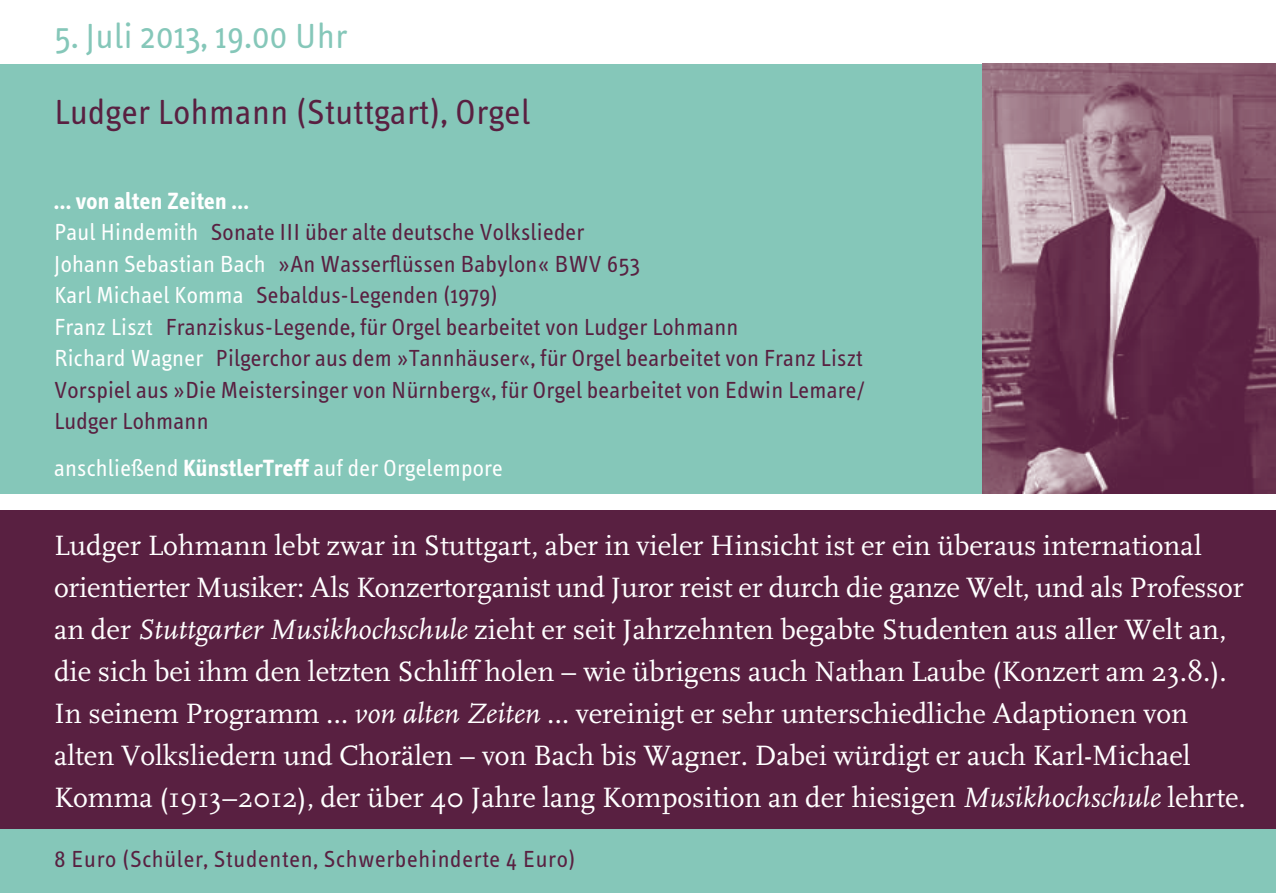
<style>
.page{position:relative;width:1276px;height:893px;background:#fff}
.page>*{position:absolute;margin:0;border:0;box-sizing:border-box;transform-origin:0 0}
.t1{font:36px "Info Text";letter-spacing:.015em;color:#592041}
.t2{font:36px "Info Text";letter-spacing:.015em;color:#85c7b9}
.t3{font:29.4px/42px "Scala";color:#fff}
.t4{font:24px/31.5px "Info Text";letter-spacing:.01em;color:#592041}
.t5{font:24px "Info Text";letter-spacing:.03em;color:#592041}
.t6{font:24px "Info Text";letter-spacing:.01em;color:#fff}
.s1{font-weight:700;color:#fff}
.s2{color:#fff}
.s3{font-weight:700}
.s4{font-style:italic}
</style>
<div class="page">
<div style="left:0;top:64px;width:1276px;height:429px;background:#85c7b9"></div>
<div style="left:0;top:510px;width:1276px;height:319px;background:#592041"></div>
<div style="left:0;top:829px;width:1276px;height:64px;background:#85c7b9"></div>
<img style="left:982px;top:64px;width:294px;height:429px">
<p class="t2" style="left:54px;top:16px;width:295px">5. Juli 2013, 19.00 Uhr</p>
<p class="t1" style="left:54px;top:92px;width:478px">Ludger Lohmann (Stuttgart), Orgel</p>
<p class="t4" style="left:54px;top:185px;width:812px"><span class="s1">… von alten Zeiten …<br></span><span class="s2">Paul Hindemith</span> Sonate III über alte deutsche Volkslieder<br><span class="s2">Johann Sebastian Bach</span> »An Wasserflüssen Babylon« BWV 653<br><span class="s2">Karl Michael Komma</span> Sebaldus-Legenden (1979)<br><span class="s2">Franz Liszt</span> Franziskus-Legende, für Orgel bearbeitet von Ludger Lohmann<br><span class="s2">Richard Wagner</span> Pilgerchor aus dem »Tannhäuser«, für Orgel bearbeitet von Franz Liszt Vorspiel aus »Die Meistersinger von Nürnberg«, für Orgel bearbeitet von Edwin Lemare/ Ludger Lohmann</p>
<p class="t6" style="left:54px;top:455px;width:450px">anschließend <span class="s3">KünstlerTreff</span> auf der Orgelempore</p>
<p class="t3" style="left:54px;top:525px;width:1193px">Ludger Lohmann lebt zwar in Stuttgart, aber in vieler Hinsicht ist er ein überaus international orientierter Musiker: Als Konzertorganist und Juror reist er durch die ganze Welt, und als Professor an der <span class="s4">Stuttgarter Musikhochschule</span> zieht er seit Jahrzehnten begabte Studenten aus aller Welt an, die sich bei ihm den letzten Schliff holen – wie übrigens auch Nathan Laube (Konzert am 23.8.).<br>In seinem Programm <span class="s4">… von alten Zeiten …</span> vereinigt er sehr unterschiedliche Adaptionen von alten Volksliedern und Chorälen – von Bach bis Wagner. Dabei würdigt er auch Karl-Michael Komma (1913–2012), der über 40 Jahre lang Komposition an der hiesigen <span class="s4">Musikhochschule</span> lehrte.</p>
<p class="t5" style="left:54px;top:846px;width:523px">8 Euro (Schüler, Studenten, Schwerbehinderte 4 Euro)</p>
</div>
